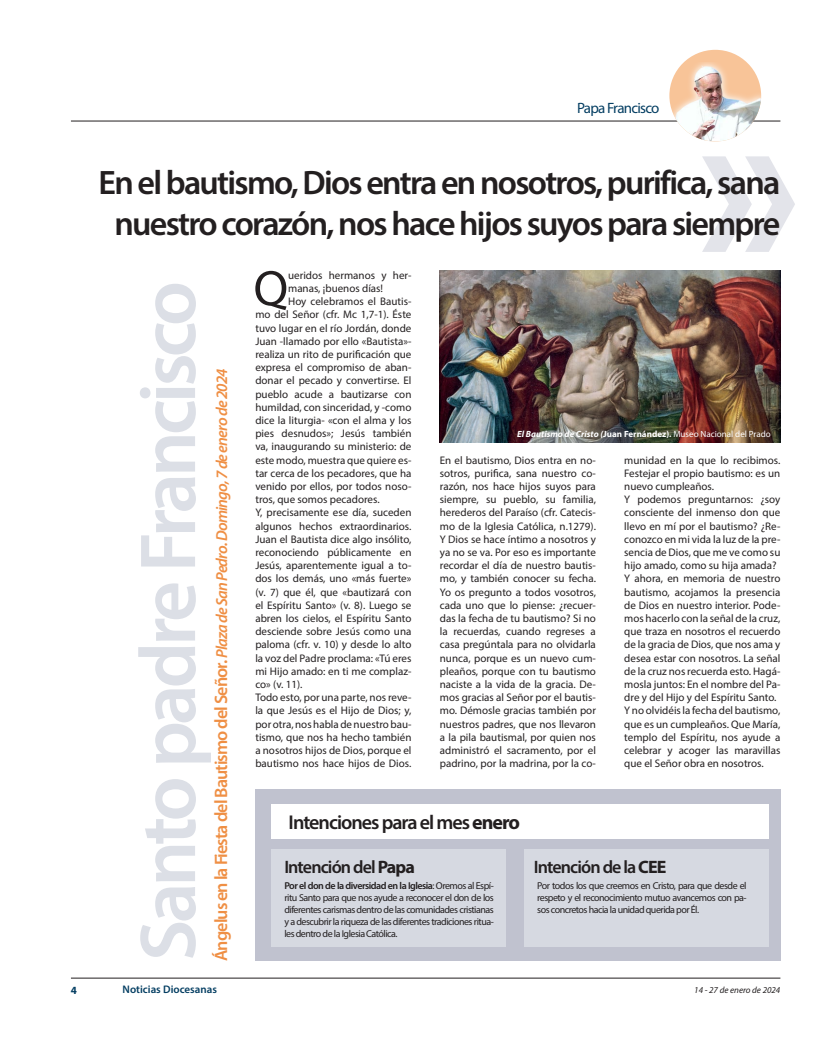
<style>
.page{position:relative;width:823px;height:1049px;background:#fff}
.page>*{position:absolute;margin:0;border:0;box-sizing:border-box;transform-origin:0 0}
.t1{font:700 250px "Myriad Pro";color:#e3e4ea;scale:.9 1}
.t2{font:600 80px "Myriad Pro";letter-spacing:-.05em;color:#dcdfe6}
.t3{font:50.2px "Myriad Pro";color:#231f20}
.t4{font:600 34px/40.8px "Myriad Pro";letter-spacing:-.05em;color:#231f20;text-align:center}
.t5{font:600 20px "Myriad Pro";letter-spacing:-.05em;color:#231f20}
.t6{font:600 18px "Myriad Pro";letter-spacing:-.05em;color:#231f20}
.t7{font:italic 600 16px "Myriad Pro";letter-spacing:-.05em;color:#ef8f44}
.t8{font:15px "Myriad Pro";letter-spacing:-.05em;color:#043e62}
.t9{font:11px/13.2px "Myriad Pro";color:#231f20;text-align:justify}
.t10{font:600 11px "Myriad Pro";color:#043e62}
.t11{font:700 11px "Myriad Pro";color:#043e62}
.t12{font:10px/12px "Myriad Pro";letter-spacing:-.05em;color:#231f20;text-align:justify}
.t13{font:9px "Myriad Pro";color:#fff}
.t14{font:italic 9px "Myriad Pro";color:#231f20}
.s1{font-style:normal;font-size:18px}
.s2{font-weight:700;font-style:italic}
.s3{font-weight:700}
.s4{font-weight:600}
</style>
<div class="page">
<hr style="left:71px;top:978px;width:709px;height:1px;background:#231f20">
<hr style="left:71px;top:121px;width:709px;height:1px;background:#231f20">
<div style="left:669px;top:50px;width:91px;height:91px;background:#f8c498;border-radius:50%"></div>
<img style="left:669px;top:62px;width:91px;height:79px">
<div style="left:255px;top:789px;width:525px;height:172px;background:#c0c2cf"></div>
<div style="left:271px;top:804px;width:497px;height:35px;background:#fff"></div>
<div style="left:271px;top:849px;width:234px;height:98px;background:#d6d9e1"></div>
<div style="left:524px;top:849px;width:244px;height:98px;background:#d6d9e1"></div>
<img style="left:439px;top:271px;width:340px;height:171px">
<p class="t8" style="left:576px;top:99px;width:84px">Papa Francisco</p>
<p class="t1" style="left:696px;top:20px;width:118px">»</p>
<p class="t4" style="left:99px;top:161px;width:683px">En el bautismo, Dios entra en nosotros, purifica, sana nuestro corazón, nos hace hijos suyos para siempre</p>
<p class="t3" style="left:253px;top:257px;width:36px">Q</p>
<p class="t9" style="left:288px;top:268px;width:125px">ueridos hermanos y her&shy;manas, ¡buenos días!</p>
<p class="t2" style="left:117px;top:961px;width:681px;rotate:-90deg">Santo padre Francisco</p>
<p class="t9" style="left:255px;top:295px;width:157px;text-indent:33px">Hoy celebramos el Bautis&shy;mo del Señor (cfr. Mc 1,7-1). Éste tuvo lugar en el río Jordán, donde Juan -llamado por ello «Bautista»- realiza un rito de purificación que expresa el compromiso de aban&shy;donar el pecado y convertirse. El pueblo acude a bautizarse con humildad, con sinceridad, y -como dice la liturgia- «con el alma y los pies desnudos»; Jesús también va, inaugurando su ministerio: de este modo, muestra que quiere es&shy;tar cerca de los pecadores, que ha venido por ellos, por todos noso&shy;tros, que somos pecadores.</p>
<p class="t9" style="left:255px;top:506px;width:157px">Y, precisamente ese día, suceden algunos hechos extraordinarios.<br>Juan el Bautista dice algo insólito, reconociendo públicamente en Jesús, aparentemente igual a to&shy;dos los demás, uno «más fuerte» (v. 7) que él, que «bautizará con el Espíritu Santo» (v. 8). Luego se abren los cielos, el Espíritu Santo desciende sobre Jesús como una paloma (cfr. v. 10) y desde lo alto la voz del Padre proclama: «Tú eres mi Hijo amado: en ti me complaz&shy;co» (v. 11).</p>
<p class="t9" style="left:255px;top:691px;width:157px">Todo esto, por una parte, nos reve&shy;la que Jesús es el Hijo de Dios; y, por otra, nos habla de nuestro bau&shy;tismo, que nos ha hecho también a nosotros hijos de Dios, porque el bautismo nos hace hijos de Dios.</p>
<p class="t7" style="left:211px;top:961px;width:594px;rotate:-90deg"><span class="s1">Ángelus en la Fiesta del Bautismo del Señor.</span> Plaza de San Pedro. Domingo, 7 de enero de 2024</p>
<p class="t13" style="left:517px;top:428px;width:255px"><span class="s2">El Bautismo de Cristo (</span><span class="s3">Juan Fernández).</span> Museo Nacional del Prado</p>
<p class="t9" style="left:439px;top:453px;width:157px">En el bautismo, Dios entra en no&shy;sotros, purifica, sana nuestro co&shy;razón, nos hace hijos suyos para siempre, su pueblo, su familia, herederos del Paraíso (cfr. Catecis&shy;mo de la Iglesia Católica, n.1279).<br>Y Dios se hace íntimo a nosotros y ya no se va. Por eso es importante recordar el día de nuestro bautis&shy;mo, y también conocer su fecha.<br>Yo os pregunto a todos vosotros, cada uno que lo piense: ¿recuer&shy;das la fecha de tu bautismo? Si no la recuerdas, cuando regreses a casa pregúntala para no olvidarla nunca, porque es un nuevo cum&shy;pleaños, porque con tu bautismo naciste a la vida de la gracia. De&shy;mos gracias al Señor por el bautis&shy;mo. Démosle gracias también por nuestros padres, que nos llevaron a la pila bautismal, por quien nos administró el sacramento, por el padrino, por la madrina, por la co-</p>
<p class="t9" style="left:624px;top:453px;width:157px">munidad en la que lo recibimos.<br>Festejar el propio bautismo: es un nuevo cumpleaños.</p>
<p class="t9" style="left:624px;top:493px;width:157px">Y podemos preguntarnos: ¿soy consciente del inmenso don que llevo en mí por el bautismo? ¿Re&shy;conozco en mi vida la luz de la pre&shy;sencia de Dios, que me ve como su hijo amado, como su hija amada?</p>
<p class="t9" style="left:624px;top:572px;width:157px">Y ahora, en memoria de nuestro bautismo, acojamos la presencia de Dios en nuestro interior. Pode&shy;mos hacerlo con la señal de la cruz, que traza en nosotros el recuerdo de la gracia de Dios, que nos ama y desea estar con nosotros. La señal de la cruz nos recuerda esto. Hagá&shy;mosla juntos: En el nombre del Pa&shy;dre y del Hijo y del Espíritu Santo.</p>
<p class="t9" style="left:624px;top:704px;width:157px">Y no olvidéis la fecha del bautismo, que es un cumpleaños. Que María, templo del Espíritu, nos ayude a celebrar y acoger las maravillas que el Señor obra en nosotros.</p>
<p class="t5" style="left:288px;top:810px;width:233px">Intenciones para el mes <span class="s3">enero</span></p>
<p class="t6" style="left:284px;top:855px;width:132px">Intención del <span class="s3">Papa</span></p>
<p class="t6" style="left:533px;top:855px;width:134px">Intención de la <span class="s3">CEE</span></p>
<p class="t12" style="left:284px;top:879px;width:211px"><span class="s4">Por el don de la diversidad en la Iglesia</span>: Oremos al Espí&shy;ritu Santo para que nos ayude a reconocer el don de los diferentes carismas dentro de las comunidades cristianas y a descubrir la riqueza de las diferentes tradiciones ritua&shy;les dentro de la Iglesia Católica.</p>
<p class="t12" style="left:537px;top:879px;width:211px">Por todos los que creemos en Cristo, para que desde el respeto y el reconocimiento mutuo avancemos con pa&shy;sos concretos hacia la unidad querida por Él.</p>
<p class="t11" style="left:71px;top:982px;width:8px">4</p>
<p class="t10" style="left:122px;top:982px;width:96px">Noticias Diocesanas</p>
<p class="t14" style="left:693px;top:984px;width:88px">14 - 27 de enero de 2024</p>
</div>
